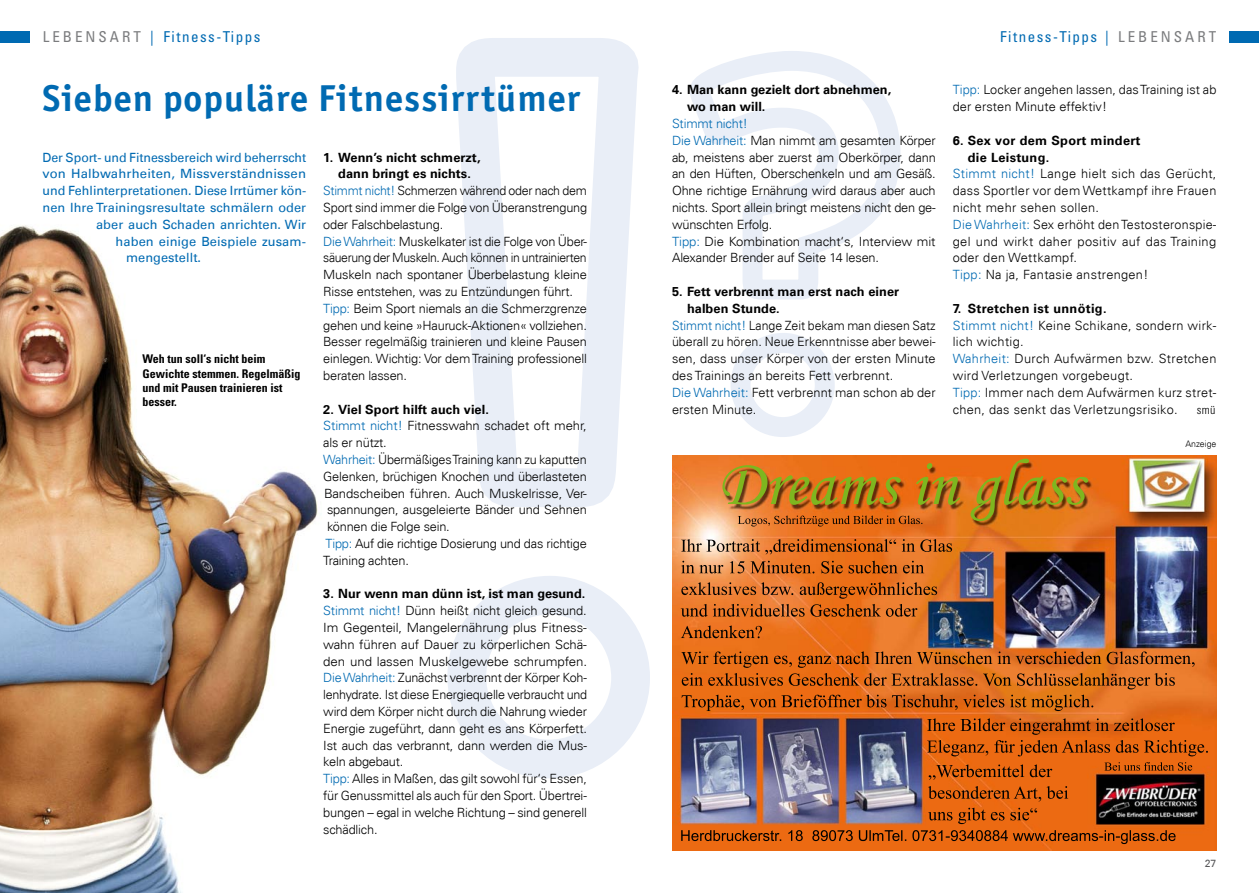
<style>
.page{position:relative;width:1259px;height:893px;background:#fff}
.page>*{position:absolute;margin:0;border:0;box-sizing:border-box;transform-origin:0 0}
.t1{font:700 37.5px "Officina Sans ITC Std";letter-spacing:.03em;color:#006ab2}
.t2{font:condensed 15px "Univers LT Std";letter-spacing:.1em;color:#006ab2}
.t3{font:300 12.75px/16.8px "Univers Com 45";letter-spacing:-.015em;color:#000}
.t4{font:300 12.75px/16.8px "Univers Com 45";letter-spacing:.025em;color:#000}
.t5{font:300 12.75px/16.8px "Univers Com 45";letter-spacing:.005em;color:#000}
.t6{font:12.75px "Univers Com 55 Roman";letter-spacing:.005em;color:#006ab2}
.t7{font:700 12.75px/16.8px "Univers Com 65";letter-spacing:.005em;color:#000}
.t8{font:700 12.75px/16.8px "Univers Com 65";letter-spacing:.025em;color:#000}
.t9{font:700 condensed 12px/14.4px "Univers LT Std";color:#000}
.t10{font:300 condensed 12px "Univers LT Std";color:#000}
.t11{font:10.5px "Univers Com 55 Roman";color:#58585a}
.t12{font:300 9px "Univers Com 45";color:#000}
.s1{color:#7b7c7e}
.s2{color:#006ab2}
</style>
<div class="page">
<img style="left:0;top:225px;width:318px;height:668px">
<svg style="left:447px;top:38px;width:203px;height:740px"></svg>
<svg style="left:690px;top:51px;width:211px;height:386px"></svg>
<img style="left:672px;top:455px;width:544px;height:395px">
<div style="left:1229px;top:31px;width:30px;height:11px;background:#006ab2"></div>
<div style="left:0;top:31px;width:30px;height:11px;background:#006ab2"></div>
<p class="t2" style="left:43px;top:27px;width:219px"><span class="s1">LEBENSART</span> | Fitness-Tipps</p>
<p class="t2" style="left:1000px;top:27px;width:218px">Fitness-Tipps | <span class="s1">LEBENSART</span></p>
<h1 class="t1" style="left:43px;top:75px;width:539px">Sieben populäre Fitnessirrtümer</h1>
<p class="t6" style="left:43px;top:149px;width:265px">Der Sport- und Fitnessbereich wird beherrscht</p>
<p class="t6" style="left:43px;top:166px;width:265px">von Halbwahrheiten, Missverständnissen</p>
<p class="t6" style="left:43px;top:183px;width:265px">und Fehlinterpretationen. Diese Irrtümer kön-</p>
<p class="t6" style="left:43px;top:200px;width:265px">nen Ihre Trainingsresultate schmälern oder</p>
<p class="t6" style="left:96px;top:217px;width:212px">aber auch Schaden anrichten. Wir</p>
<p class="t6" style="left:116px;top:233px;width:192px">haben einige Beispiele zusam-</p>
<p class="t6" style="left:126px;top:250px;width:77px">mengestellt.</p>
<p class="t7" style="left:323px;top:149px;width:159px;text-align:center">1. Wenn’s nicht schmerzt, dann bringt es nichts.</p>
<p class="t3" style="left:323px;top:182px;width:265px"><span class="s2">Stimmt nicht!</span> Schmerzen während oder nach dem Sport sind immer die Folge von Überanstrengung oder Falschbelastung.<br><span class="s2">Die Wahrheit:</span> Muskelkater ist die Folge von Über&shy;säuerung der Muskeln. Auch können in untrainierten Muskeln nach spontaner Überbelastung kleine Risse entstehen, was zu Entzündungen führt.<br><span class="s2">Tipp:</span> Beim Sport niemals an die Schmerzgrenze gehen und keine »Hauruck-Aktionen« vollziehen.<br>Besser regelmäßig trainieren und kleine Pausen einlegen. Wichtig: Vor dem Training professionell beraten lassen.</p>
<p class="t7" style="left:323px;top:401px;width:167px">2. Viel Sport hilft auch viel.</p>
<p class="t3" style="left:323px;top:417px;width:265px"><span class="s2">Stimmt nicht!</span> Fitnesswahn schadet oft mehr, als er nützt.<br><span class="s2">Wahrheit:</span> Übermäßiges Training kann zu kaputten Gelenken, brüchigen Knochen und überlasteten Bandscheiben führen. Auch Muskelrisse, Ver&shy;spannungen, ausgeleierte Bänder und Sehnen können die Folge sein.<br><span class="s2">Tipp:</span> Auf die richtige Dosierung und das richtige Training achten.</p>
<p class="t7" style="left:323px;top:586px;width:264px">3. Nur wenn man dünn ist, ist man gesund.</p>
<p class="t3" style="left:323px;top:602px;width:265px"><span class="s2">Stimmt nicht!</span> Dünn heißt nicht gleich gesund.<br>Im Gegenteil, Mangelernährung plus Fitness&shy;wahn führen auf Dauer zu körperlichen Schä&shy;den und lassen Muskelgewebe schrumpfen.<br><span class="s2">Die Wahrheit:</span> Zunächst verbrennt der Körper Koh&shy;lenhydrate. Ist diese Energiequelle verbraucht und wird dem Körper nicht durch die Nahrung wieder Energie zugeführt, dann geht es ans Körperfett.<br>Ist auch das verbrannt, dann werden die Mus&shy;keln abgebaut.<br><span class="s2">Tipp:</span> Alles in Maßen, das gilt sowohl für‘s Essen, für Genussmittel als auch für den Sport. Übertrei&shy;bungen – egal in welche Richtung – sind generell schädlich.</p>
<p class="t9" style="left:142px;top:352px;width:160px">Weh tun soll‘s nicht beim<br>Gewichte stemmen. Regelmäßig und mit Pausen trainieren ist besser.</p>
<p class="t7" style="left:687px;top:82px;width:206px;text-indent:-15px">4. Man kann gezielt dort abnehmen, wo man will.</p>
<p class="t3" style="left:672px;top:115px;width:265px"><span class="s2">Stimmt nicht!<br>Die Wahrheit:</span> Man nimmt am gesamten Körper ab, meistens aber zuerst am Oberkörper, dann an den Hüften, Oberschenkeln und am Gesäß.<br>Ohne richtige Ernährung wird daraus aber auch nichts. Sport allein bringt meistens nicht den ge&shy;wünschten Erfolg.<br><span class="s2">Tipp:</span> Die Kombination macht‘s, Interview mit Alexander Brender auf Seite 14 lesen.</p>
<p class="t7" style="left:687px;top:283px;width:214px;text-indent:-15px">5. Fett verbrennt man erst nach einer halben Stunde.</p>
<p class="t5" style="left:672px;top:317px;width:265px"><span class="s2">Stimmt nicht!</span> Lange Zeit bekam man diesen Satz überall zu hören. Neue Erkenntnisse aber bewei&shy;sen, dass unser Körper von der ersten Minute des Trainings an bereits Fett verbrennt.<br><span class="s2">Die Wahrheit:</span> Fett verbrennt man schon ab der ersten Minute.</p>
<p class="t5" style="left:952px;top:81px;width:265px"><span class="s2">Tipp:</span> Locker angehen lassen, das Training ist ab der ersten Minute effektiv!</p>
<p class="t8" style="left:967px;top:132px;width:174px;text-indent:-15px">6. Sex vor dem Sport mindert die Leistung.</p>
<p class="t4" style="left:952px;top:165px;width:265px"><span class="s2">Stimmt nicht!</span> Lange hielt sich das Gerücht, dass Sportler vor dem Wettkampf ihre Frauen nicht mehr sehen sollen.<br><span class="s2">Die Wahrheit:</span> Sex erhöht den Testosteronspie&shy;gel und wirkt daher positiv auf das Training oder den Wettkampf.<br><span class="s2">Tipp:</span> Na ja, Fantasie anstrengen!</p>
<p class="t8" style="left:952px;top:300px;width:155px">7. Stretchen ist unnötig.</p>
<p class="t4" style="left:952px;top:317px;width:265px"><span class="s2">Stimmt nicht!</span> Keine Schikane, sondern wirk&shy;lich wichtig.<br><span class="s2">Wahrheit:</span> Durch Aufwärmen bzw. Stretchen wird Verletzungen vorgebeugt.<br><span class="s2">Tipp:</span> Immer nach dem Aufwärmen kurz stret&shy;chen, das senkt das Verletzungsrisiko.</p>
<p class="t10" style="left:1196px;top:402px;width:20px">smü</p>
<p class="t12" style="left:1185px;top:439px;width:33px">Anzeige</p>
<p class="t11" style="left:1204px;top:857px;width:13px">27</p>
</div>
